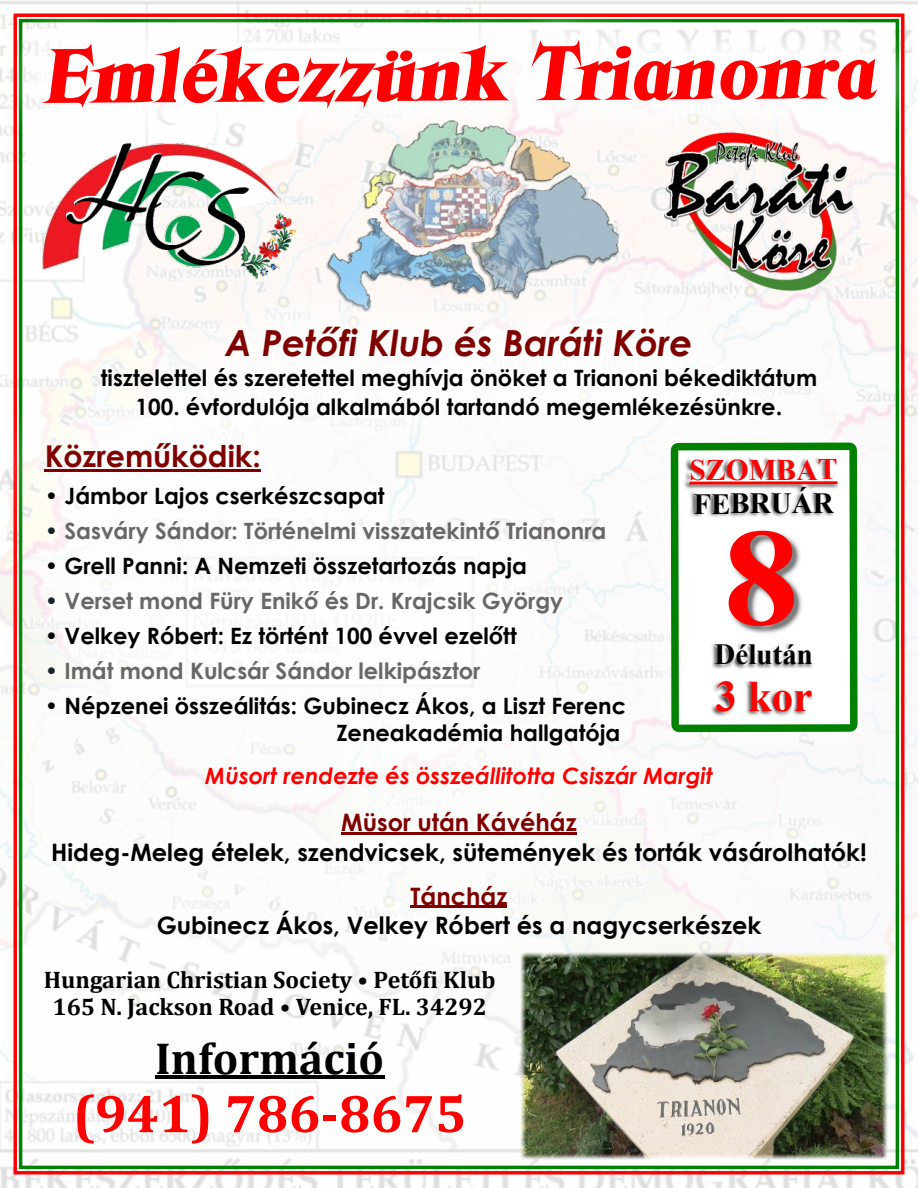
<style>
.page{position:relative;width:918px;height:1188px;background:#fff}
.page>*{position:absolute;margin:0;border:0;box-sizing:border-box;transform-origin:0 0}
.t1{font:700 138.6px "Times New Roman";color:#f00;scale:1.1 1}
.t2{font:italic 74.4px "Blue Ridge Heavy SF Bold";color:#f00;scale:1.12 1}
.t3{font:700 54px "Cambria";color:#f00}
.t4{font:700 45px "Cambria";color:#000}
.t5{font:700 43.5px "Times New Roman";color:#f00}
.t6{font:italic 700 36px "Century Gothic";color:#800000}
.t7{font:700 30px "Century Gothic";color:#800000}
.t8{font:700 29.85px "Times New Roman";color:#f00}
.t9{font:700 29.25px "Times New Roman";color:#000}
.t10{font:700 24px "Century Gothic";color:#000}
.t11{font:700 24px/26.4px "Cambria";color:#000;text-align:center}
.t12{font:700 24px "Century Gothic";color:#800000}
.t13{font:700 22.5px/29.1px "Century Gothic";color:#000;text-align:center}
.t14{font:700 22.5px "Century Gothic";color:#686764}
.t15{font:italic 700 22.5px "Century Gothic";color:#f00}
.s1{font-size:24px}
.s2{color:#17232b}
</style>
<div class="page">
<img style="left:0;top:178px;width:918px;height:1010px">
<img style="left:0;top:1px;width:918px;height:177px">
<img style="left:326px;top:120px;width:293px;height:122px">
<img style="left:33px;top:137px;width:271px;height:105px">
<img style="left:650px;top:98px;width:221px;height:144px">
<img style="left:0;top:242px;width:918px;height:800px">
<hr style="left:45px;top:469px;width:216px;height:2px;background:#800000">
<hr style="left:341px;top:832px;width:236px;height:2px;background:#800000">
<hr style="left:411px;top:906px;width:96px;height:2px;background:#800000">
<hr style="left:155px;top:1075px;width:229px;height:3px;background:#000">
<img style="left:630px;top:402px;width:268px;height:371px">
<svg style="left:671px;top:443px;width:11px;height:289px;fill:#008100"></svg>
<img style="left:682px;top:442px;width:177px;height:321px">
<hr style="left:689px;top:481px;width:148px;height:3px;background:#f00">
<img style="left:721px;top:484px;width:153px;height:187px">
<img style="left:520px;top:953px;width:368px;height:207px">
<h2 class="t2" style="left:44px;top:45px;width:744px">Emlékezzünk Trianonra</h2>
<h3 class="t6" style="left:225px;top:329px;width:469px">A Petőfi Klub és Baráti Köre</h3>
<p class="t13" style="left:101px;top:366px;width:718px">tisztelettel és szeretettel meghívja önöket a Trianoni békediktátum<br>100. évfordulója alkalmából tartandó megemlékezésünkre<span class="s1">.</span></p>
<h3 class="t7" style="left:45px;top:445px;width:218px">Közreműködik:</h3>
<p class="t13" style="left:45px;top:483px;width:341px">• Jámbor Lajos cserkészcsapat</p>
<p class="t14" style="left:45px;top:522px;width:563px"><span class="s2">•</span> Sasváry Sándor: Történelmi visszatekintő Trianonra</p>
<p class="t13" style="left:45px;top:553px;width:484px">• Grell Panni: A Nemzeti összetartozás napja</p>
<p class="t14" style="left:45px;top:592px;width:520px"><span class="s2">•</span> Verset mond Füry Enikő és Dr. Krajcsik György</p>
<p class="t13" style="left:45px;top:623px;width:474px">• Velkey Róbert: Ez történt 100 évvel ezelőtt</p>
<p class="t14" style="left:45px;top:662px;width:437px"><span class="s2">•</span> Imát mond Kulcsár Sándor lelkipásztor</p>
<p class="t13" style="left:45px;top:694px;width:583px;line-height:27.6px;text-align:right">• Népzenei összeálitás: Gubinecz Ákos, a Liszt Ferenc<br>Zeneakadémia hallgatója</p>
<p class="t15" style="left:205px;top:767px;width:509px">Müsort rendezte és összeállitotta Csiszár Margit</p>
<p class="t12" style="left:341px;top:813px;width:237px">Müsor után Kávéház</p>
<p class="t10" style="left:51px;top:843px;width:817px">Hideg-Meleg ételek, szendvicsek, sütemények és torták vásárolhatók!</p>
<p class="t12" style="left:411px;top:887px;width:99px">Táncház</p>
<p class="t10" style="left:157px;top:916px;width:606px">Gubinecz Ákos, Velkey Róbert és a nagycserkészek</p>
<p class="t11" style="left:44px;top:969px;width:453px">Hungarian Christian Society • Petőfi Klub<br>165 N. Jackson Road • Venice, FL. 34292</p>
<h3 class="t4" style="left:155px;top:1039px;width:231px">Információ</h3>
<h3 class="t3" style="left:73px;top:1090px;width:395px">(941) 786-8675</h3>
<h3 class="t8" style="left:689px;top:459px;width:150px">SZOMBAT</h3>
<h3 class="t9" style="left:693px;top:494px;width:142px">FEBRUÁR</h3>
<h1 class="t1" style="left:723px;top:530px;width:71px">8</h1>
<h3 class="t9" style="left:715px;top:644px;width:100px">Délután</h3>
<h3 class="t5" style="left:715px;top:681px;width:99px">3 kor</h3>
</div>
